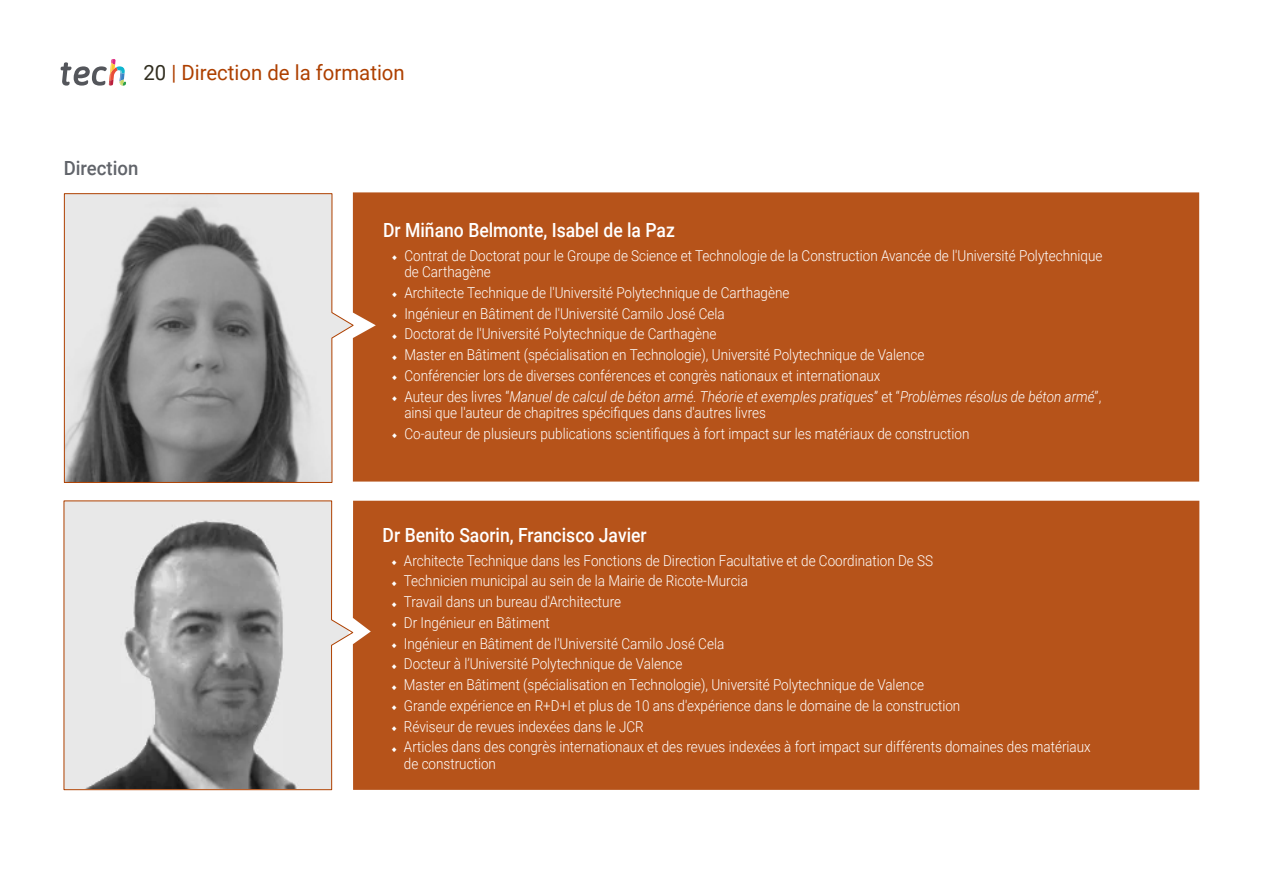
<style>
.page{position:relative;width:1263px;height:893px;background:#fff}
.page>*{position:absolute;margin:0;border:0;box-sizing:border-box;transform-origin:0 0}
.t1{font:21px "Roboto";color:#ae4000}
.t2{font:500 19.5px "Roboto";color:#fff;scale:.9 1}
.t3{font:500 19.5px "Roboto";color:#61646a;scale:.95 1}
.t4{font:300 15px/20.7px "Roboto";color:#fff;scale:.9 1}
.s1{color:#312e20}
.s2{font-style:italic}
</style>
<div class="page">
<svg style="left:61px;top:59px;width:65px;height:27px"></svg>
<div style="left:353px;top:192px;width:846px;height:290px;background:#b6531a"></div>
<svg style="left:64px;top:193px;width:290px;height:290px;background:#a5a4a2"></svg>
<div style="left:353px;top:501px;width:846px;height:289px;background:#b6531a"></div>
<svg style="left:64px;top:500px;width:289px;height:290px;background:#bdbcbb"></svg>
<svg style="left:392px;top:255px;width:5px;height:5px"></svg>
<svg style="left:392px;top:292px;width:5px;height:5px"></svg>
<svg style="left:392px;top:313px;width:5px;height:5px"></svg>
<svg style="left:392px;top:334px;width:5px;height:5px"></svg>
<svg style="left:392px;top:355px;width:5px;height:5px"></svg>
<svg style="left:392px;top:375px;width:5px;height:5px"></svg>
<svg style="left:392px;top:396px;width:5px;height:5px"></svg>
<svg style="left:392px;top:433px;width:5px;height:5px"></svg>
<svg style="left:392px;top:560px;width:4px;height:5px"></svg>
<svg style="left:392px;top:581px;width:4px;height:5px"></svg>
<svg style="left:392px;top:602px;width:4px;height:5px"></svg>
<svg style="left:392px;top:622px;width:4px;height:5px"></svg>
<svg style="left:392px;top:643px;width:4px;height:5px"></svg>
<svg style="left:392px;top:664px;width:4px;height:5px"></svg>
<svg style="left:392px;top:685px;width:4px;height:5px"></svg>
<svg style="left:392px;top:705px;width:4px;height:5px"></svg>
<svg style="left:392px;top:726px;width:4px;height:5px"></svg>
<svg style="left:392px;top:747px;width:4px;height:5px"></svg>
<h1 class="t1" style="left:144px;top:57px;width:263px"><span class="s1">20</span> | Direction de la formation</h1>
<h2 class="t3" style="left:64px;top:155px;width:80px">Direction</h2>
<h2 class="t2" style="left:383px;top:216px;width:326px">Dr Miñano Belmonte, Isabel de la Paz</h2>
<p class="t4" style="left:404px;top:246px;width:777px;line-height:16.5px">Contrat de Doctorat pour le Groupe de Science et Technologie de la Construction Avancée de l'Université Polytechnique de Carthagène</p>
<p class="t4" style="left:404px;top:282px;width:776px">Architecte Technique de l'Université Polytechnique de Carthagène<br>Ingénieur en Bâtiment de l'Université Camilo José Cela<br>Doctorat de l'Université Polytechnique de Carthagène<br>Master en Bâtiment (spécialisation en Technologie), Université Polytechnique de Valence<br>Conférencier lors de diverses conférences et congrès nationaux et internationaux<br>Auteur des livres “<span class="s2">Manuel de calcul de béton armé. Théorie et exemples pratiques</span>” et “<span class="s2">Problèmes résolus de béton armé</span>”,</p>
<p class="t4" style="left:404px;top:402px;width:629px">ainsi que l'auteur de chapitres spécifiques dans d'autres livres<br>Co-auteur de plusieurs publications scientifiques à fort impact sur les matériaux de construction</p>
<h2 class="t2" style="left:383px;top:521px;width:295px">Dr Benito Saorin, Francisco Javier</h2>
<p class="t4" style="left:404px;top:549px;width:765px">Architecte Technique dans les Fonctions de Direction Facultative et de Coordination De SS<br>Technicien municipal au sein de la Mairie de Ricote-Murcia<br>Travail dans un bureau d'Architecture<br>Dr Ingénieur en Bâtiment<br>Ingénieur en Bâtiment de l'Université Camilo José Cela<br>Docteur à l’Université Polytechnique de Valence<br>Master en Bâtiment (spécialisation en Technologie), Université Polytechnique de Valence<br>Grande expérience en R+D+I et plus de 10 ans d'expérience dans le domaine de la construction<br>Réviseur de revues indexées dans le JCR<br>Articles dans des congrès internationaux et des revues indexées à fort impact sur différents domaines des matériaux</p>
<p class="t4" style="left:404px;top:753px;width:104px">de construction</p>
</div>
